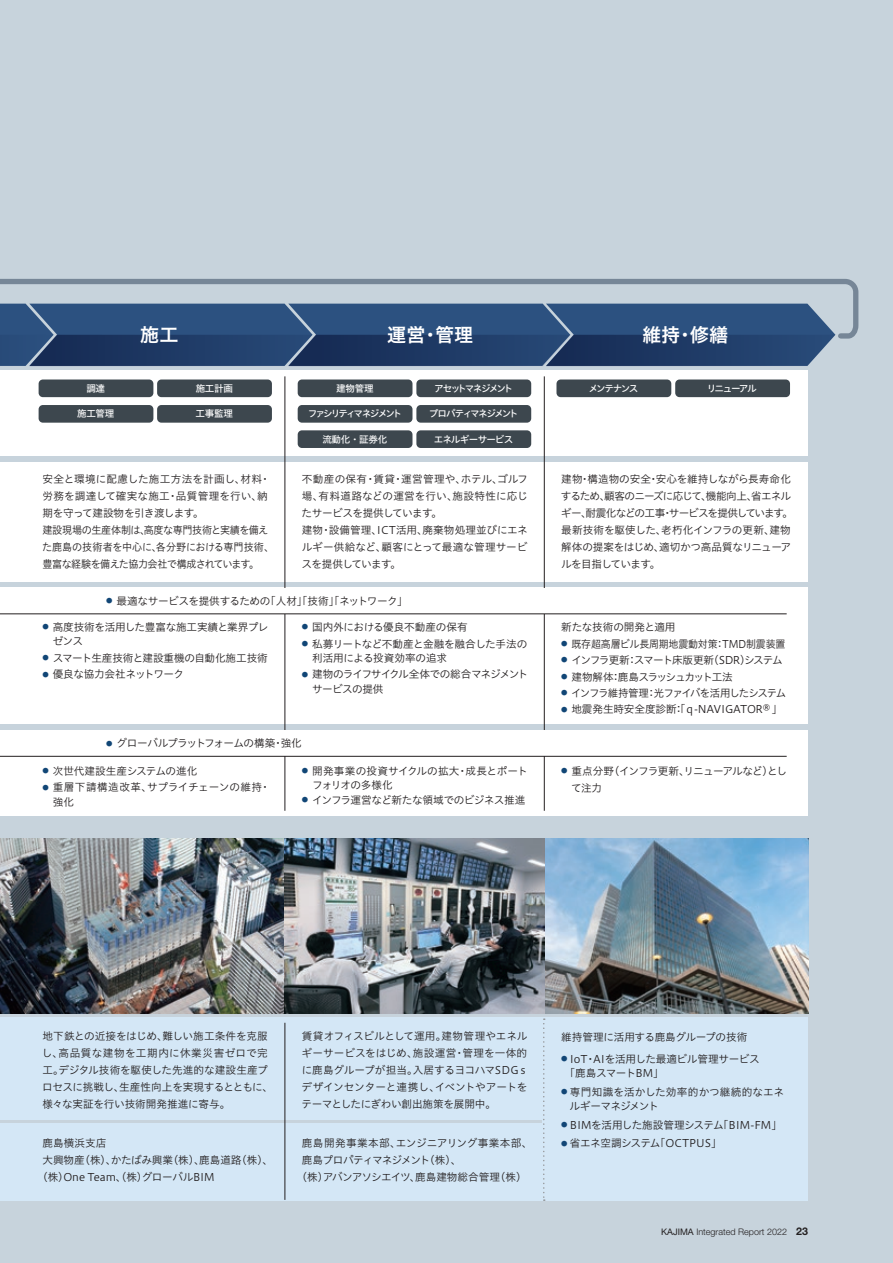
<style>
.page{position:relative;width:893px;height:1263px;background:#c7d3dc}
.page>*{position:absolute;margin:0;border:0;box-sizing:border-box;transform-origin:0 0}
.t1{font:19.2px "Hiragino UD Sans Std W6";color:#fff}
.t2{font:10.65px/17px "Hiragino UD Sans Std W3";letter-spacing:-.025em;color:#231f20}
.t3{font:10.65px/17px "Hiragino UD Sans Std W3";color:#231f20}
.t4{font:10.65px/17px "Hiragino UD Sans Std W3";letter-spacing:-.05em;color:#231f20}
.t5{font:10.65px/14.4px "Hiragino UD Sans Std W3";letter-spacing:-.065em;color:#231f20}
.t6{font:10.65px "Hiragino UD Sans Std W3";letter-spacing:-.045em;color:#231f20}
.t7{font:10.65px "Hiragino UD Sans Std W3";letter-spacing:-.005em;color:#231f20}
.t8{font:10.65px "Hiragino UD Sans Std W3";letter-spacing:-.085em;color:#231f20}
.t9{font:10.65px "Hiragino UD Sans Std W3";letter-spacing:-.025em;color:#231f20;scale:.94 1}
.t10{font:10.65px "Hiragino UD Sans Std W3";letter-spacing:-.09em;color:#231f20}
.t11{font:10.65px/14.4px "Hiragino UD Sans Std W3";letter-spacing:.015em;color:#231f20}
.t12{font:10.65px "Hiragino UD Sans Std W3";letter-spacing:-.06em;color:#231f20}
.t13{font:10.65px "Hiragino UD Sans Std W3";letter-spacing:.04em;color:#231f20}
.t14{font:10.65px "Hiragino UD Sans Std W3";letter-spacing:-.11em;color:#231f20}
.t15{font:10.65px "Hiragino UD Sans Std W3";letter-spacing:-.08em;color:#231f20}
.t16{font:9.6px "Hiragino UD Sans Std W5";letter-spacing:-.14em;color:#fff}
.t17{font:9.6px "Hiragino UD Sans Std W5";letter-spacing:-.21em;color:#fff}
.t18{font:9.6px "Hiragino UD Sans Std W5";letter-spacing:-.185em;color:#fff}
.t19{font:9.6px "Hiragino UD Sans Std W5";letter-spacing:-.08em;color:#fff}
.t20{font:300 9px "Helvetica Neue LT Std";color:#231f20}
.s1{font-weight:400}
.s2{font-weight:700;font-size:10.65px}
</style>
<div class="page">
<img style="left:0;top:839px;width:285px;height:174px">
<img style="left:544px;top:839px;width:264px;height:174px">
<img style="left:285px;top:839px;width:259px;height:174px">
<div style="left:0;top:371px;width:808px;height:85px;background:#fff"></div>
<div style="left:0;top:1018px;width:808px;height:102px;background:#d4e7f6"></div>
<div style="left:0;top:1123px;width:808px;height:77px;background:#d4e7f6"></div>
<div style="left:39px;top:379px;width:114px;height:18px;background:#3d474e;border-radius:4px"></div>
<div style="left:298px;top:379px;width:114px;height:18px;background:#3d474e;border-radius:4px"></div>
<div style="left:556px;top:379px;width:115px;height:18px;background:#3d474e;border-radius:4px"></div>
<div style="left:157px;top:379px;width:115px;height:18px;background:#3d474e;border-radius:4px"></div>
<div style="left:416px;top:379px;width:115px;height:18px;background:#3d474e;border-radius:4px"></div>
<div style="left:675px;top:379px;width:115px;height:18px;background:#3d474e;border-radius:4px"></div>
<div style="left:39px;top:405px;width:114px;height:18px;background:#3d474e;border-radius:4px"></div>
<div style="left:298px;top:405px;width:114px;height:18px;background:#3d474e;border-radius:4px"></div>
<div style="left:298px;top:430px;width:114px;height:18px;background:#3d474e;border-radius:4px"></div>
<div style="left:157px;top:405px;width:115px;height:18px;background:#3d474e;border-radius:4px"></div>
<div style="left:416px;top:405px;width:115px;height:18px;background:#3d474e;border-radius:4px"></div>
<div style="left:416px;top:430px;width:115px;height:18px;background:#3d474e;border-radius:4px"></div>
<div style="left:0;top:588px;width:808px;height:136px;background:#fff"></div>
<div style="left:0;top:462px;width:808px;height:119px;background:#fff"></div>
<svg style="left:0;top:341px;width:830px;height:25px"></svg>
<div style="left:0;top:730px;width:808px;height:85px;background:#fff"></div>
<hr style="left:285px;top:376px;width:1px;height:435px;background:#231f20">
<hr style="left:285px;top:1023px;width:1px;height:177px;background:#231f20">
<hr style="left:544px;top:376px;width:1px;height:435px;background:#231f20">
<svg style="left:0;top:278px;width:859px;height:63px"></svg>
<div style="left:106px;top:588px;width:659px;height:25px;background:#fff"></div>
<div style="left:106px;top:730px;width:659px;height:26px;background:#fff"></div>
<div style="left:543px;top:1018px;width:265px;height:182px;background:#d4e7f6"></div>
<svg style="left:543px;top:1018px;width:2px;height:183px"></svg>
<hr style="left:0;top:614px;width:787px;height:1px;background:#231f20">
<hr style="left:0;top:756px;width:787px;height:1px;background:#231f20">
<h1 class="t1" style="left:140px;top:320px;width:40px">施工</h1>
<h1 class="t1" style="left:387px;top:320px;width:88px">運営・管理</h1>
<h1 class="t1" style="left:642px;top:320px;width:88px">維持・修繕</h1>
<p class="t16" style="left:86px;top:381px;width:20px">調達</p>
<p class="t16" style="left:196px;top:381px;width:39px">施工計画</p>
<p class="t16" style="left:336px;top:381px;width:39px">建物管理</p>
<p class="t18" style="left:434px;top:381px;width:80px">アセットマネジメント</p>
<p class="t16" style="left:589px;top:381px;width:51px">メンテナンス</p>
<p class="t16" style="left:707px;top:381px;width:51px">リニューアル</p>
<p class="t16" style="left:77px;top:407px;width:39px">施工管理</p>
<p class="t17" style="left:308px;top:407px;width:96px">ファシリティマネジメント</p>
<p class="t16" style="left:322px;top:432px;width:67px">流動化・証券化</p>
<p class="t16" style="left:196px;top:407px;width:39px">工事監理</p>
<p class="t16" style="left:429px;top:407px;width:91px">プロパティマネジメント</p>
<p class="t19" style="left:434px;top:432px;width:81px">エネルギーサービス</p>
<p class="t2" style="left:42px;top:470px;width:234px">安全と環境に配慮した施工方法を計画し、材料・労務を調達して確実な施工・品質管理を行い、納期を守って建設物を引き渡します。<br>建設現場の生産体制は、高度な専門技術と実績を備えた鹿島の技術者を中心に、各分野における専門技術、豊富な経験を備えた協力会社で構成されています。</p>
<p class="t3" style="left:302px;top:470px;width:228px">不動産の保有・賃貸・運営管理や、ホテル、ゴルフ場、有料道路などの運営を行い、施設特性に応じたサービスを提供しています。<br>建物・設備管理、ICT活用、廃棄物処理並びにエネルギー供給など、顧客にとって最適な管理サービスを提供しています。</p>
<p class="t4" style="left:561px;top:470px;width:234px">建物・構造物の安全・安心を維持しながら長寿命化するため、顧客のニーズに応じて、機能向上、省エネルギー、耐震化などの工事・サービスを提供しています。最新技術を駆使した、老朽化インフラの更新、建物解体の提案をはじめ、適切かつ高品質なリニューアルを目指しています。</p>
<p class="t6" style="left:106px;top:593px;width:303px"><sup>●</sup> 最適なサービスを提供するための「人材」「技術」「ネットワーク」</p>
<p class="t2" style="left:53px;top:619px;width:217px;line-height:14.4px;text-indent:-10px"><sup>●</sup> 高度技術を活用した豊富な施工実績と業界プレゼンス</p>
<p class="t2" style="left:42px;top:649px;width:227px"><sup>●</sup> スマート生産技術と建設重機の自動化施工技術</p>
<p class="t2" style="left:42px;top:665px;width:143px"><sup>●</sup> 優良な協力会社ネットワーク</p>
<p class="t2" style="left:302px;top:618px;width:167px"><sup>●</sup> 国内外における優良不動産の保有</p>
<p class="t2" style="left:312px;top:636px;width:217px;line-height:14.4px;text-indent:-10px"><sup>●</sup> 私募リートなど不動産と金融を融合した手法の利活用による投資効率の追求</p>
<p class="t5" style="left:312px;top:666px;width:218px;text-indent:-10px"><sup>●</sup> 建物のライフサイクル全体での総合マネジメントサービスの提供</p>
<p class="t4" style="left:106px;top:734px;width:197px"><sup>●</sup> グローバルプラットフォームの構築・強化</p>
<p class="t3" style="left:42px;top:762px;width:156px"><sup>●</sup> 次世代建設生産システムの進化</p>
<p class="t11" style="left:53px;top:779px;width:219px;text-indent:-10px"><sup>●</sup> 重層下請構造改革、サプライチェーンの維持・強化</p>
<p class="t3" style="left:312px;top:763px;width:217px;line-height:14.4px;text-indent:-10px"><sup>●</sup> 開発事業の投資サイクルの拡大・成長とポートフォリオの多様化</p>
<p class="t6" style="left:302px;top:791px;width:225px"><sup>●</sup> インフラ運営など新たな領域でのビジネス推進</p>
<p class="t2" style="left:561px;top:618px;width:116px">新たな技術の開発と適用</p>
<p class="t9" style="left:561px;top:635px;width:240px"><sup>●</sup> 既存超高層ビル長周期地震動対策：TMD制震装置</p>
<p class="t8" style="left:561px;top:652px;width:223px"><sup>●</sup> インフラ更新：スマート床版更新（SDR）システム</p>
<p class="t14" style="left:561px;top:668px;width:173px"><sup>●</sup> 建物解体：鹿島スラッシュカット工法</p>
<p class="t10" style="left:561px;top:685px;width:227px"><sup>●</sup> インフラ維持管理：光ファイバを活用したシステム</p>
<p class="t2" style="left:561px;top:700px;width:223px"><sup>●</sup> 地震発生時安全度診断：「ｑ-NAVIGATOR®」</p>
<p class="t5" style="left:571px;top:762px;width:218px;line-height:17px;text-indent:-10px"><sup>●</sup> 重点分野（インフラ更新、リニューアルなど）として注力</p>
<p class="t3" style="left:42px;top:1027px;width:233px">地下鉄との近接をはじめ、難しい施工条件を克服し、高品質な建物を工期内に休業災害ゼロで完工。デジタル技術を駆使した先進的な建設生産プロセスに挑戦し、生産性向上を実現するとともに、様々な実証を行い技術開発推進に寄与。</p>
<p class="t2" style="left:302px;top:1027px;width:228px;text-align:justify">賃貸オフィスビルとして運用。建物管理やエネルギーサービスをはじめ、施設運営・管理を一体的に鹿島グループが担当。入居するヨコハマSDGｓデザインセンターと連携し、イベントやアートをテーマとしたにぎわい創出施策を展開中。</p>
<p class="t2" style="left:43px;top:1134px;width:65px">鹿島横浜支店</p>
<p class="t7" style="left:43px;top:1152px;width:232px">大興物産（株）、かたばみ興業（株）、鹿島道路（株）、</p>
<p class="t2" style="left:37px;top:1168px;width:179px">（株）One Team、（株）グローバルBIM</p>
<p class="t13" style="left:302px;top:1135px;width:232px">鹿島開発事業本部、エンジニアリング事業本部、</p>
<p class="t15" style="left:302px;top:1152px;width:161px">鹿島プロパティマネジメント（株）、</p>
<p class="t12" style="left:297px;top:1169px;width:232px">（株）アバンアソシエイツ、鹿島建物総合管理（株）</p>
<p class="t2" style="left:561px;top:1028px;width:188px">維持管理に活用する鹿島グループの技術</p>
<p class="t2" style="left:564px;top:1051px;width:197px;line-height:14.4px;text-indent:-3px"><sup>●</sup> IoT・AIを活用した最適ビル管理サービス「鹿島スマートBM」</p>
<p class="t3" style="left:570px;top:1084px;width:216px;line-height:14.4px;text-indent:-8px"><sup>●</sup> 専門知識を活かした効率的かつ継続的なエネルギーマネジメント</p>
<p class="t2" style="left:561px;top:1115px;width:222px"><sup>●</sup> BIMを活用した施設管理システム「BIM-FM」</p>
<p class="t2" style="left:561px;top:1134px;width:162px"><sup>●</sup> 省エネ空調システム「OCTPUS」</p>
<p class="t20" style="left:661px;top:1226px;width:148px"><span class="s1">KAJIMA</span> Integrated Report 2022 <span class="s2">23</span></p>
</div>
